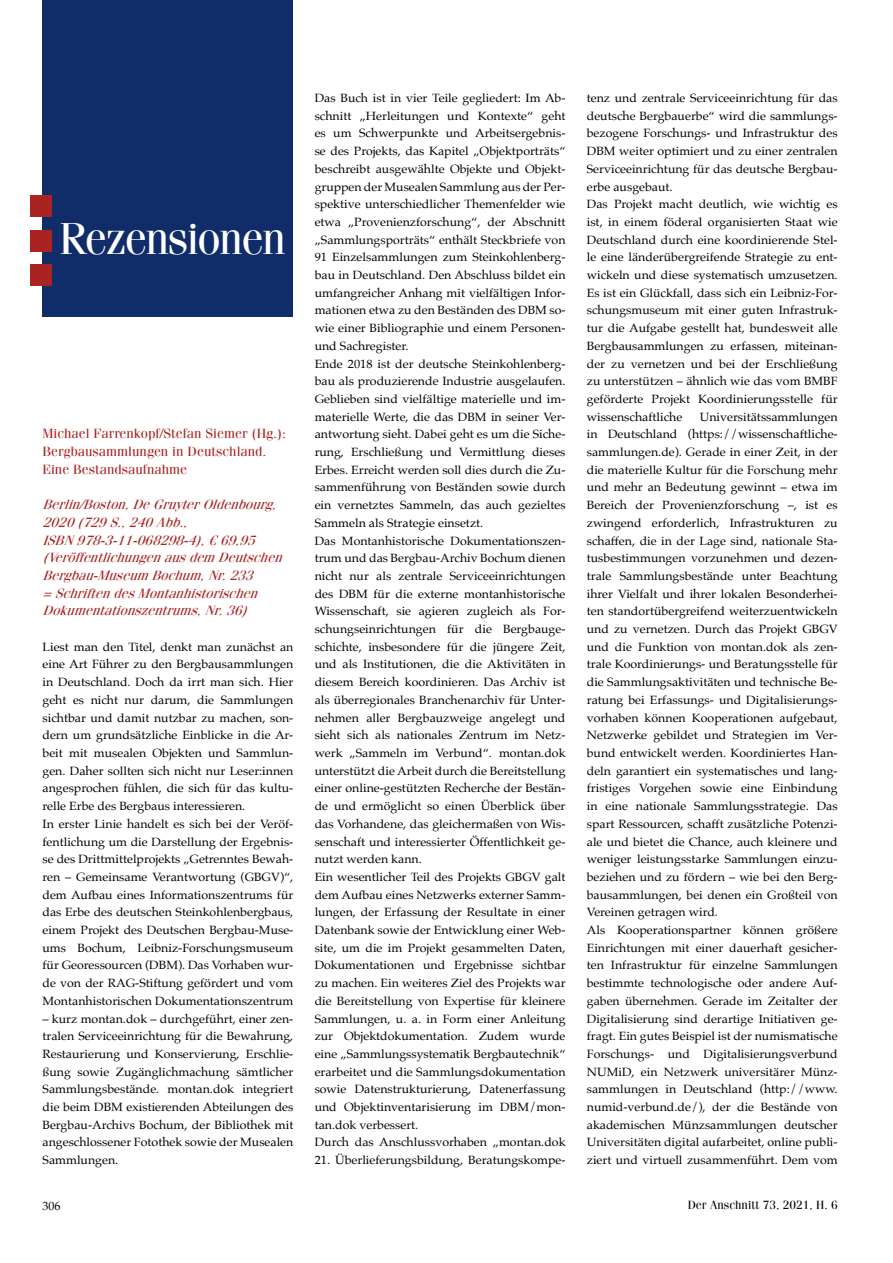
<style>
.page{position:relative;width:893px;height:1263px;background:#fff}
.page>*{position:absolute;margin:0;border:0;box-sizing:border-box;transform-origin:0 0}
.t1{font:45px "Fenice LT";letter-spacing:-.04em;color:#fff}
.t2{font:italic 13.5px/17.7px "Fenice LT";color:#a92321}
.t3{font:13.5px/17.7px "Fenice LT";color:#a92321}
.t4{font:12px/17.7px "Palatino";color:#000}
.t5{font:12px "Fenice LT";color:#000}
</style>
<div class="page">
<div style="left:43px;top:0;width:250px;height:316px;background:#102d69"></div>
<div style="left:30px;top:264px;width:22px;height:22px;background:#a92321"></div>
<div style="left:30px;top:230px;width:22px;height:22px;background:#a92321"></div>
<div style="left:30px;top:195px;width:22px;height:22px;background:#a92321"></div>
<h1 class="t1" style="left:59px;top:211px;width:229px">Rezensionen</h1>
<p class="t3" style="left:43px;top:425px;width:245px">Michael Farrenkopf/Stefan Siemer (Hg.):<br>Bergbausammlungen in Deutschland.<br>Eine Bestandsaufnahme</p>
<p class="t2" style="left:43px;top:495px;width:243px">Berlin/Boston, De Gruyter Oldenbourg, 2020 (729 S., 240 Abb.,<br>ISBN 978-3-11-068298-4), € 69,95 (Veröffentlichungen aus dem Deutschen Bergbau-Museum Bochum, Nr. 233<br>= Schriften des Montanhistorischen Dokumentationszentrums, Nr. 36)</p>
<p class="t4" style="left:43px;top:638px;width:252px">Liest man den Titel, denkt man zunächst an eine Art Führer zu den Bergbausammlungen in Deutschland. Doch da irrt man sich. Hier geht es nicht nur darum, die Sammlungen sichtbar und damit nutzbar zu machen, son&shy;dern um grundsätzliche Einblicke in die Ar&shy;beit mit musealen Objekten und Sammlun&shy;gen. Daher sollten sich nicht nur Leser:innen angesprochen fühlen, die sich für das kultu&shy;relle Erbe des Bergbaus interessieren.<br>In erster Linie handelt es sich bei der Veröf&shy;fentlichung um die Darstellung der Ergebnis&shy;se des Drittmittelprojekts „Getrenntes Bewah&shy;ren – Gemeinsame Verantwortung (GBGV)“, dem Aufbau eines Informationszentrums für das Erbe des deutschen Steinkohlenbergbaus, einem Projekt des Deutschen Bergbau-Muse&shy;ums Bochum, Leibniz-Forschungsmuseum für Georessourcen (DBM). Das Vorhaben wur&shy;de von der RAG-Stiftung gefördert und vom Montanhistorischen Dokumentationszentrum</p>
<p class="t4" style="left:43px;top:1009px;width:252px;text-align:justify">– kurz montan.dok – durchgeführt, einer zen&shy;tralen Serviceeinrichtung für die Bewahrung, Restaurierung und Konservierung, Erschlie&shy;ßung sowie Zugänglichmachung sämtlicher Sammlungsbestände. montan.dok integriert die beim DBM existierenden Abteilungen des Bergbau-Archivs Bochum, der Bibliothek mit angeschlossener Fotothek sowie der Musealen Sammlungen.</p>
<p class="t4" style="left:315px;top:89px;width:252px">Das Buch ist in vier Teile gegliedert: Im Ab&shy;schnitt „Herleitungen und Kontexte“ geht es um Schwerpunkte und Arbeitsergebnis&shy;se des Projekts, das Kapitel „Objektporträts“ beschreibt ausgewählte Objekte und Objekt&shy;gruppen der Musealen Sammlung aus der Per&shy;spektive unterschiedlicher Themenfelder wie etwa „Provenienzforschung“, der Abschnitt „Sammlungsporträts“ enthält Steckbriefe von 91 Einzelsammlungen zum Steinkohlenberg&shy;bau in Deutschland. Den Abschluss bildet ein umfangreicher Anhang mit vielfältigen Infor&shy;mationen etwa zu den Beständen des DBM so&shy;wie einer Bibliographie und einem Personen&shy;und Sachregister.<br>Ende 2018 ist der deutsche Steinkohlenberg&shy;bau als produzierende Industrie ausgelaufen.<br>Geblieben sind vielfältige materielle und im&shy;materielle Werte, die das DBM in seiner Ver&shy;antwortung sieht. Dabei geht es um die Siche&shy;rung, Erschließung und Vermittlung dieses Erbes. Erreicht werden soll dies durch die Zu&shy;sammenführung von Beständen sowie durch ein vernetztes Sammeln, das auch gezieltes Sammeln als Strategie einsetzt.<br>Das Montanhistorische Dokumentationszen&shy;trum und das Bergbau-Archiv Bochum dienen nicht nur als zentrale Serviceeinrichtungen des DBM für die externe montanhistorische Wissenschaft, sie agieren zugleich als For&shy;schungseinrichtungen für die Bergbauge&shy;schichte, insbesondere für die jüngere Zeit, und als Institutionen, die die Aktivitäten in diesem Bereich koordinieren. Das Archiv ist als überregionales Branchenarchiv für Unter&shy;nehmen aller Bergbauzweige angelegt und sieht sich als nationales Zentrum im Netz&shy;werk „Sammeln im Verbund“. montan.dok unterstützt die Arbeit durch die Bereitstellung einer online-gestützten Recherche der Bestän&shy;de und ermöglicht so einen Überblick über das Vorhandene, das gleichermaßen von Wis&shy;senschaft und interessierter Öffentlichkeit ge&shy;nutzt werden kann.<br>Ein wesentlicher Teil des Projekts GBGV galt dem Aufbau eines Netzwerks externer Samm&shy;lungen, der Erfassung der Resultate in einer Datenbank sowie der Entwicklung einer Web&shy;site, um die im Projekt gesammelten Daten, Dokumentationen und Ergebnisse sichtbar zu machen. Ein weiteres Ziel des Projekts war die Bereitstellung von Expertise für kleinere Sammlungen, u. a. in Form einer Anleitung zur Objektdokumentation. Zudem wurde eine „Sammlungssystematik Bergbautechnik“ erarbeitet und die Sammlungsdokumentation sowie Datenstrukturierung, Datenerfassung und Objektinventarisierung im DBM/mon&shy;tan.dok verbessert.<br>Durch das Anschlussvorhaben „montan.dok</p>
<p class="t4" style="left:315px;top:1151px;width:252px">21. Überlieferungsbildung, Beratungskompe-</p>
<p class="t4" style="left:587px;top:89px;width:252px">tenz und zentrale Serviceeinrichtung für das deutsche Bergbauerbe“ wird die sammlungs&shy;bezogene Forschungs- und Infrastruktur des DBM weiter optimiert und zu einer zentralen Serviceeinrichtung für das deutsche Bergbau&shy;erbe ausgebaut.<br>Das Projekt macht deutlich, wie wichtig es ist, in einem föderal organisierten Staat wie Deutschland durch eine koordinierende Stel&shy;le eine länderübergreifende Strategie zu ent&shy;wickeln und diese systematisch umzusetzen.<br>Es ist ein Glückfall, dass sich ein Leibniz-For&shy;schungsmuseum mit einer guten Infrastruk&shy;tur die Aufgabe gestellt hat, bundesweit alle Bergbausammlungen zu erfassen, miteinan&shy;der zu vernetzen und bei der Erschließung zu unterstützen – ähnlich wie das vom BMBF geförderte Projekt Koordinierungsstelle für wissenschaftliche</p>
<p class="t4" style="left:587px;top:408px;width:252px;text-indent:113px">Universitätssammlungen in Deutschland (https://wissenschaftliche&shy;sammlungen.de). Gerade in einer Zeit, in der die materielle Kultur für die Forschung mehr und mehr an Bedeutung gewinnt – etwa im Bereich der Provenienzforschung –, ist es zwingend erforderlich, Infrastrukturen zu schaffen, die in der Lage sind, nationale Sta&shy;tusbestimmungen vorzunehmen und dezen&shy;trale Sammlungsbestände unter Beachtung ihrer Vielfalt und ihrer lokalen Besonderhei&shy;ten standortübergreifend weiterzuentwickeln und zu vernetzen. Durch das Projekt GBGV und die Funktion von montan.dok als zen&shy;trale Koordinierungs- und Beratungsstelle für die Sammlungsaktivitäten und technische Be&shy;ratung bei Erfassungs- und Digitalisierungs&shy;vorhaben können Kooperationen aufgebaut, Netzwerke gebildet und Strategien im Ver&shy;bund entwickelt werden. Koordiniertes Han&shy;deln garantiert ein systematisches und lang&shy;fristiges Vorgehen sowie eine Einbindung in eine nationale Sammlungsstrategie. Das spart Ressourcen, schafft zusätzliche Potenzi&shy;ale und bietet die Chance, auch kleinere und weniger leistungsstarke Sammlungen einzu&shy;beziehen und zu fördern – wie bei den Berg&shy;bausammlungen, bei denen ein Großteil von Vereinen getragen wird.<br>Als Kooperationspartner können größere Einrichtungen mit einer dauerhaft gesicher&shy;ten Infrastruktur für einzelne Sammlungen bestimmte technologische oder andere Auf&shy;gaben übernehmen. Gerade im Zeitalter der Digitalisierung sind derartige Initiativen ge&shy;fragt. Ein gutes Beispiel ist der numismatische Forschungs- und Digitalisierungsverbund NUMiD, ein Netzwerk universitärer Münz&shy;sammlungen in Deutschland (http://www. numid-verbund.de/), der die Bestände von akademischen Münzsammlungen deutscher Universitäten digital aufarbeitet, online publi&shy;ziert und virtuell zusammenführt. Dem vom</p>
<p class="t4" style="left:43px;top:1197px;width:19px">306</p>
<p class="t5" style="left:688px;top:1197px;width:152px">Der Anschnitt 73, 2021, H. 6</p>
</div>
